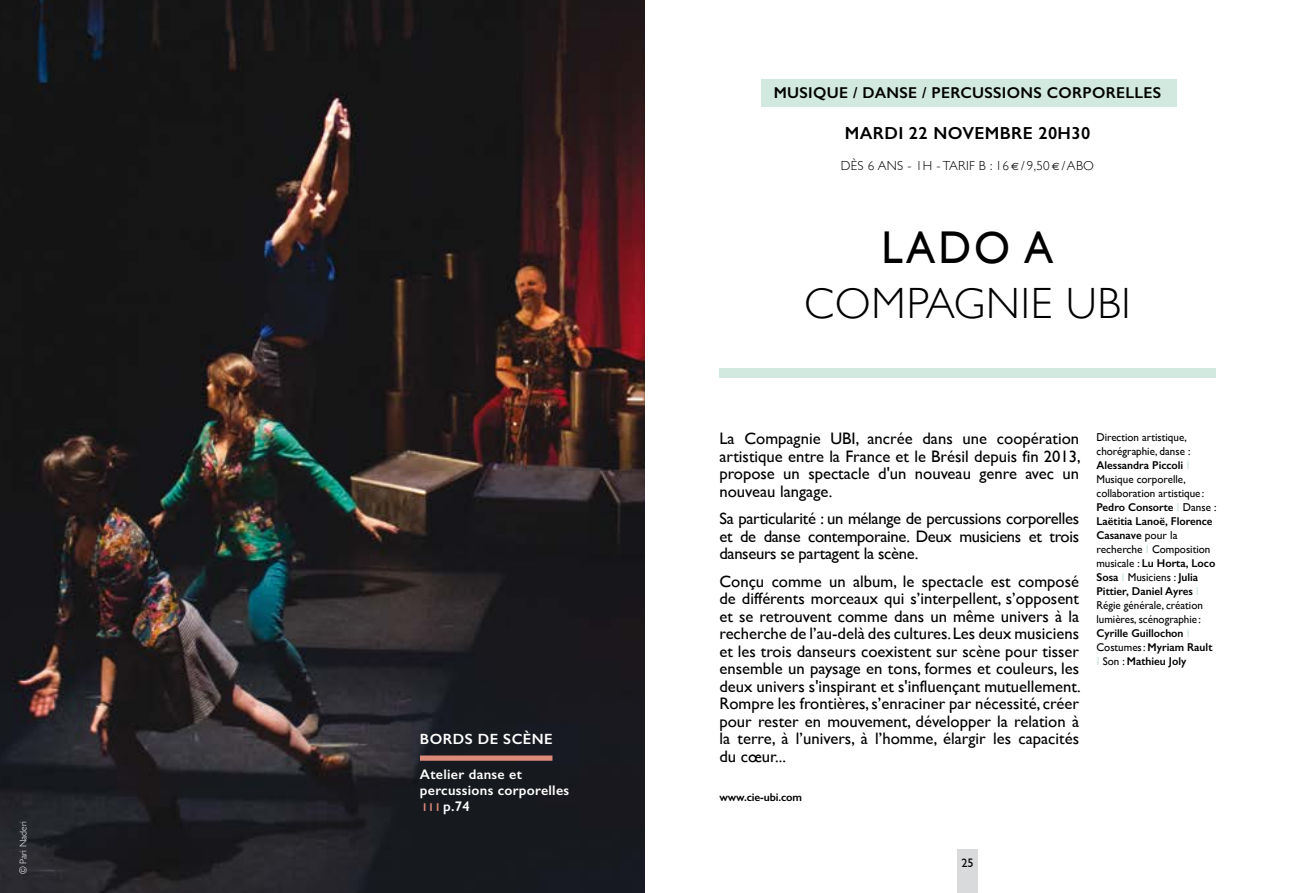
<style>
.page{position:relative;width:1290px;height:893px;background:#fff}
.page>*{position:absolute;margin:0;border:0;box-sizing:border-box;transform-origin:0 0}
.t1{font:45.85px "Gill Sans";color:#000;scale:.95 1}
.t2{font:300 43.75px "Gill Sans";letter-spacing:.02em;color:#000}
.t3{font:600 17.5px "Gill Sans";letter-spacing:.02em;color:#000}
.t4{font:16.62px/17.5px "Gill Sans";color:#000;text-align:justify}
.t5{font:600 15.75px "Gill Sans";letter-spacing:.02em;color:#000}
.t6{font:600 14.88px "Gill Sans";letter-spacing:.03em;color:#fff}
.t7{font:600 14px/15.8px "Gill Sans";letter-spacing:.02em;color:#fff}
.t8{font:300 13.12px "Gill Sans";letter-spacing:.02em;color:#000}
.t9{font:12.25px "Gill Sans";color:#000}
.t10{font:11.38px/14px "Gill Sans";color:#000}
.t11{font:600 11.38px "Gill Sans";letter-spacing:-.01em;color:#000}
.t12{font:300 9.62px "Gill Sans";color:#fff}
.s1{font-size:11.38px;color:#de8a79}
.s2{font-family:"Euro Sans";font-weight:400;font-size:10.5px}
.s3{font-weight:600}
.s4{font-weight:600;color:#d2e9df}
</style>
<div class="page">
<img style="left:0;top:0;width:645px;height:893px">
<div style="left:761px;top:79px;width:416px;height:27px;background:#d2e9df"></div>
<div style="left:957px;top:850px;width:21px;height:43px;background:#d9dadb"></div>
<div style="left:719px;top:368px;width:496px;height:10px;background:#d2e9df"></div>
<div style="left:420px;top:755px;width:132px;height:6px;background:#de8a79"></div>
<p class="t12" style="left:16px;top:874px;width:55px;rotate:-90deg">© Pari Naderi</p>
<p class="t6" style="left:420px;top:730px;width:134px">BORDS DE SCÈNE</p>
<p class="t7" style="left:420px;top:767px;width:151px">Atelier danse et percussions corporelles<br><span class="s1">І І І</span> p.74</p>
<p class="t5" style="left:774px;top:83px;width:389px">MUSIQUE / DANSE / PERCUSSIONS CORPORELLES</p>
<p class="t3" style="left:845px;top:123px;width:247px">MARDI 22 NOVEMBRE 20H30</p>
<p class="t8" style="left:841px;top:156px;width:255px">DÈS 6 ANS - 1H - TARIF B : 16 <span class="s2">e</span> / 9,50 <span class="s2">e</span> /ABO</p>
<h1 class="t1" style="left:881px;top:221px;width:182px">LADO A</h1>
<h2 class="t2" style="left:804px;top:269px;width:328px">COMPAGNIE UBI</h2>
<p class="t4" style="left:719px;top:430px;width:363px">La Compagnie UBI, ancrée dans une coopération artistique entre la France et le Brésil depuis fin 2013, propose un spectacle d'un nouveau genre avec un nouveau langage.</p>
<p class="t4" style="left:719px;top:510px;width:361px">Sa particularité : un mélange de percussions corporelles et de danse contemporaine. Deux musiciens et trois danseurs se partagent la scène.</p>
<p class="t4" style="left:719px;top:572px;width:363px">Conçu comme un album, le spectacle est composé de différents morceaux qui s’interpellent, s’opposent et se retrouvent comme dans un même univers à la recherche de l’au-delà des cultures. Les deux musiciens et les trois danseurs coexistent sur scène pour tisser ensemble un paysage en tons, formes et couleurs, les deux univers s'inspirant et s'influençant mutuellement.<br>Rompre les frontières, s’enraciner par nécessité, créer pour rester en mouvement, développer la relation à la terre, à l’univers, à l’homme, élargir les capacités du cœur...</p>
<p class="t11" style="left:719px;top:790px;width:84px">www.cie-ubi.com</p>
<p class="t10" style="left:1096px;top:430px;width:121px">Direction artistique, chorégraphie, danse :<br><span class="s3">Alessandra Piccoli</span> <span class="s4">І<br></span>Musique corporelle, collaboration artistique :<br><span class="s3">Pedro Consorte</span> <span class="s4">І</span> Danse :<br><span class="s3">Laëtitia Lanoë, Florence<br>Casanave</span> pour la recherche <span class="s4">І</span> Composition musicale : <span class="s3">Lu Horta, Loco<br>Sosa</span> <span class="s4">І</span> Musiciens : <span class="s3">Julia<br>Pittier, Daniel Ayres</span> <span class="s4">І<br></span>Régie générale, création lumières, scénographie :<br><span class="s3">Cyrille Guillochon</span> <span class="s4">І<br></span>Costumes: <span class="s3">Myriam Rault<br></span><span class="s4">І</span> Son : <span class="s3">Mathieu Joly</span></p>
<p class="t9" style="left:961px;top:855px;width:14px">25</p>
</div>
